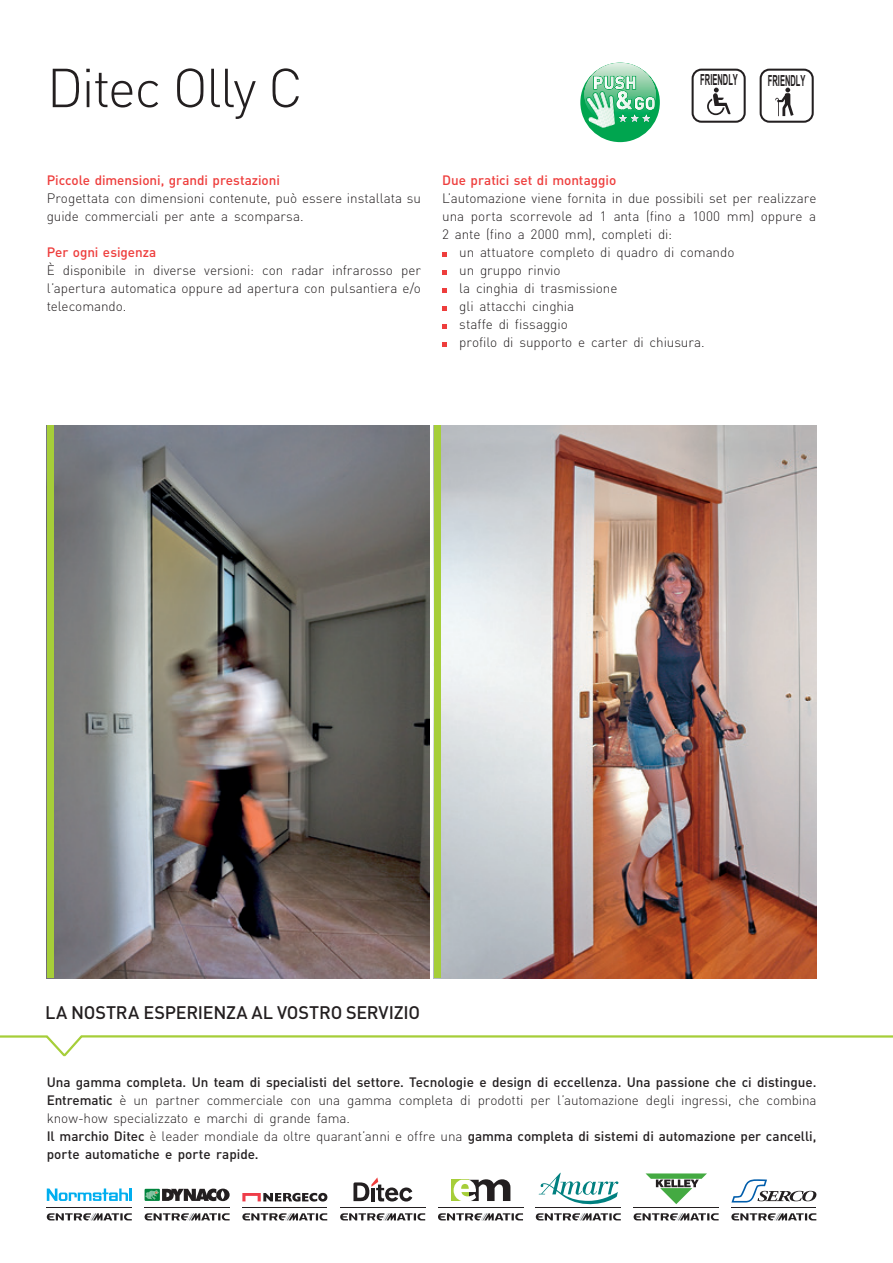
<style>
.page{position:relative;width:893px;height:1263px;background:#fff}
.page>*{position:absolute;margin:0;border:0;box-sizing:border-box;transform-origin:0 0}
.Headline_1_36_-20{font:300 54px "DIN Pro";letter-spacing:-.035em;color:#231f20}
.SubHead_12{font:500 18px "DIN Pro";letter-spacing:-.01em;color:#231f20}
.t1{font:700 15.3px "Arial Narrow";color:#231f20;scale:.6 1}
.Bodytext_9_-15{font:300 13.5px/18px "DIN Pro";letter-spacing:-.005em;color:#231f20}
.Bodytext_9_-15-2{font:500 13.5px/18px "DIN Pro";letter-spacing:-.005em;color:#231f20}
.Marked_word_9_-15{font:500 13.5px "DIN Pro";letter-spacing:-.005em;color:#ee3d3c}
.s1{font-weight:500}
.s2{font-weight:300}
</style>
<div class="page">
<img style="left:440px;top:425px;width:376px;height:553px">
<svg style="left:707px;top:88px;width:23px;height:27px"></svg>
<div style="left:692px;top:69px;width:54px;height:54px;border:2px solid #231f20;border-radius:9px"></div>
<svg style="left:775px;top:88px;width:19px;height:28px"></svg>
<div style="left:760px;top:69px;width:54px;height:54px;border:2px solid #231f20;border-radius:9px"></div>
<svg style="left:580px;top:62px;width:80px;height:81px"></svg>
<img style="left:54px;top:425px;width:375px;height:553px">
<svg style="left:442px;top:252px;width:4px;height:5px"></svg>
<svg style="left:442px;top:270px;width:4px;height:5px"></svg>
<svg style="left:442px;top:288px;width:4px;height:5px"></svg>
<svg style="left:442px;top:306px;width:4px;height:5px"></svg>
<svg style="left:442px;top:324px;width:4px;height:5px"></svg>
<svg style="left:442px;top:342px;width:4px;height:5px"></svg>
<svg style="left:0;top:1035px;width:893px;height:22px"></svg>
<svg style="left:731px;top:1213px;width:85px;height:7px"></svg>
<hr style="left:731px;top:1207px;width:85px;height:1px;background:#231f20">
<svg style="left:731px;top:1179px;width:86px;height:23px"></svg>
<svg style="left:645px;top:1173px;width:62px;height:31px"></svg>
<svg style="left:634px;top:1213px;width:85px;height:7px"></svg>
<hr style="left:634px;top:1207px;width:85px;height:1px;background:#231f20">
<svg style="left:536px;top:1173px;width:85px;height:47px"></svg>
<svg style="left:438px;top:1213px;width:85px;height:7px"></svg>
<hr style="left:438px;top:1207px;width:85px;height:1px;background:#231f20">
<div style="left:451px;top:1180px;width:18px;height:21px;background:#a6ce39"></div>
<svg style="left:454px;top:1179px;width:56px;height:22px"></svg>
<svg style="left:353px;top:1177px;width:59px;height:24px"></svg>
<svg style="left:340px;top:1213px;width:85px;height:7px"></svg>
<hr style="left:340px;top:1207px;width:85px;height:1px;background:#231f20">
<svg style="left:242px;top:1193px;width:85px;height:8px"></svg>
<svg style="left:242px;top:1213px;width:85px;height:7px"></svg>
<hr style="left:242px;top:1207px;width:85px;height:1px;background:#231f20">
<svg style="left:145px;top:1213px;width:85px;height:7px"></svg>
<hr style="left:145px;top:1207px;width:85px;height:1px;background:#231f20">
<svg style="left:145px;top:1188px;width:85px;height:13px"></svg>
<svg style="left:47px;top:1213px;width:85px;height:7px"></svg>
<hr style="left:47px;top:1207px;width:85px;height:1px;background:#231f20">
<svg style="left:47px;top:1188px;width:85px;height:13px"></svg>
<div style="left:434px;top:425px;width:6px;height:553px;background:#a6ce39"></div>
<div style="left:47px;top:425px;width:7px;height:553px;background:#a6ce39"></div>
<p class="Headline_1_36_-20" style="left:47px;top:51px;width:258px">Ditec Olly C</p>
<p class="t1" style="left:700px;top:70px;width:64px">FRIENDLY</p>
<p class="t1" style="left:768px;top:71px;width:64px">FRIENDLY</p>
<p class="Marked_word_9_-15" style="left:47px;top:171px;width:235px">Piccole dimensioni, grandi prestazioni</p>
<p class="Bodytext_9_-15" style="left:47px;top:188px;width:376px">Progettata con dimensioni contenute, può essere installata su guide commerciali per ante a scomparsa.</p>
<p class="Marked_word_9_-15" style="left:47px;top:243px;width:111px">Per ogni esigenza</p>
<p class="Bodytext_9_-15" style="left:47px;top:260px;width:376px;text-align:justify">È disponibile in diverse versioni: con radar infrarosso per l’apertura automatica oppure ad apertura con pulsantiera e/o telecomando.</p>
<p class="Marked_word_9_-15" style="left:442px;top:171px;width:175px">Due pratici set di montaggio</p>
<p class="Bodytext_9_-15" style="left:442px;top:188px;width:376px;text-align:justify">L’automazione viene fornita in due possibili set per realizzare una porta scorrevole ad 1 anta (fino a 1000 mm) oppure a 2 ante (fino a 2000 mm), completi di:</p>
<p class="Bodytext_9_-15" style="left:459px;top:242px;width:277px">un attuatore completo di quadro di comando</p>
<p class="Bodytext_9_-15" style="left:459px;top:260px;width:103px">un gruppo rinvio</p>
<p class="Bodytext_9_-15" style="left:459px;top:278px;width:160px">la cinghia di trasmissione</p>
<p class="Bodytext_9_-15" style="left:459px;top:296px;width:117px">gli attacchi cinghia</p>
<p class="Bodytext_9_-15" style="left:459px;top:314px;width:110px">staffe di fissaggio</p>
<p class="Bodytext_9_-15" style="left:459px;top:332px;width:247px">profilo di supporto e carter di chiusura.</p>
<p class="SubHead_12" style="left:45px;top:1000px;width:377px">LA NOSTRA ESPERIENZA AL VOSTRO SERVIZIO</p>
<p class="Bodytext_9_-15-2" style="left:47px;top:1072px;width:771px">Una gamma completa. Un team di specialisti del settore. Tecnologie e design di eccellenza. Una passione che ci distingue.</p>
<p class="Bodytext_9_-15" style="left:47px;top:1090px;width:771px"><span class="s1">Entrematic</span> è un partner commerciale con una gamma completa di prodotti per l’automazione degli ingressi, che combina know-how specializzato e marchi di grande fama.</p>
<p class="Bodytext_9_-15-2" style="left:47px;top:1126px;width:771px">Il marchio Ditec <span class="s2">è leader mondiale da oltre quarant’anni e offre una</span> gamma completa di sistemi di automazione per cancelli, porte automatiche e porte rapide.</p>
</div>
